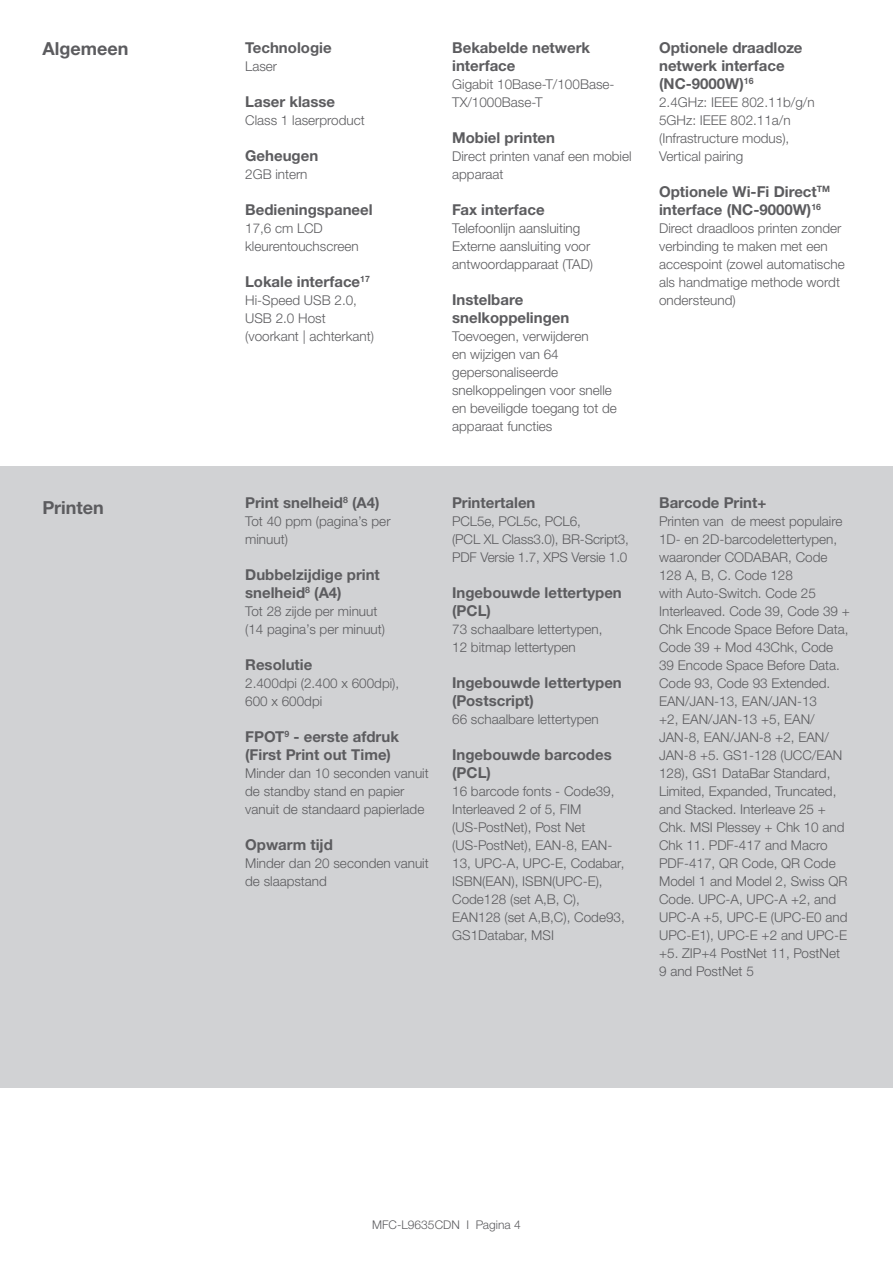
<style>
.page{position:relative;width:893px;height:1263px;background:#fff}
.page>*{position:absolute;margin:0;border:0;box-sizing:border-box;transform-origin:0 0}
.Body{font:700 18px "Helvetica Neue LTW1 G";color:#5c5c5f}
.Body-2{font:700 15px/18px "Helvetica Neue LTW1 G";color:#5c5c5f}
.Body-3{font:300 13.5px/18px "Helvetica Neue LTW1 G";color:#5c5c5f}
.Body-4{font:300 12px "Helvetica Neue LTW1 G";color:#5c5c5f}
</style>
<div class="page">
<div style="left:0;top:466px;width:893px;height:621px;background:#d1d2d4"></div>
<p class="Body" style="left:43px;top:38px;width:87px">Algemeen</p>
<p class="Body-2" style="left:245px;top:39px;width:88px">Technologie</p>
<p class="Body-3" style="left:245px;top:57px;width:34px">Laser</p>
<p class="Body-2" style="left:245px;top:93px;width:91px">Laser klasse</p>
<p class="Body-3" style="left:245px;top:111px;width:121px">Class 1 laserproduct</p>
<p class="Body-2" style="left:245px;top:147px;width:75px">Geheugen</p>
<p class="Body-3" style="left:245px;top:165px;width:64px">2GB intern</p>
<p class="Body-2" style="left:245px;top:201px;width:129px">Bedieningspaneel</p>
<p class="Body-3" style="left:245px;top:219px;width:115px">17,6 cm LCD kleurentouchscreen</p>
<p class="Body-2" style="left:245px;top:273px;width:126px">Lokale interface<sup>17</sup></p>
<p class="Body-3" style="left:245px;top:291px;width:113px">Hi-Speed USB 2.0,</p>
<p class="Body-3" style="left:245px;top:309px;width:82px">USB 2.0 Host</p>
<p class="Body-3" style="left:245px;top:327px;width:130px">(voorkant | achterkant)</p>
<p class="Body-2" style="left:452px;top:39px;width:140px">Bekabelde netwerk interface</p>
<p class="Body-3" style="left:452px;top:75px;width:164px">Gigabit 10Base-T/100Base-<br>TX/1000Base-T</p>
<p class="Body-2" style="left:452px;top:129px;width:104px">Mobiel printen</p>
<p class="Body-3" style="left:452px;top:147px;width:181px">Direct printen vanaf een mobiel apparaat</p>
<p class="Body-2" style="left:452px;top:201px;width:94px">Fax interface</p>
<p class="Body-3" style="left:452px;top:219px;width:143px">Telefoonlijn aansluiting<br>Externe aansluiting voor antwoordapparaat (TAD)</p>
<p class="Body-2" style="left:452px;top:291px;width:119px">Instelbare snelkoppelingen</p>
<p class="Body-3" style="left:452px;top:327px;width:166px">Toevoegen, verwijderen<br>en wijzigen van 64 gepersonaliseerde snelkoppelingen voor snelle en beveiligde toegang tot de apparaat functies</p>
<p class="Body" style="left:43px;top:497px;width:63px">Printen</p>
<p class="Body-2" style="left:245px;top:493px;width:136px">Print snelheid<sup>8</sup> (A4)</p>
<p class="Body-3" style="left:245px;top:512px;width:147px">Tot 40 ppm (pagina’s per minuut)</p>
<p class="Body-2" style="left:245px;top:565px;width:136px">Dubbelzijdige print snelheid<sup>8</sup> (A4)</p>
<p class="Body-3" style="left:245px;top:602px;width:141px">Tot 28 zijde per minuut (14 pagina’s per minuut)</p>
<p class="Body-2" style="left:245px;top:655px;width:69px">Resolutie</p>
<p class="Body-3" style="left:245px;top:674px;width:156px">2.400dpi (2.400 x 600dpi),</p>
<p class="Body-3" style="left:245px;top:692px;width:79px">600 x 600dpi</p>
<p class="Body-2" style="left:245px;top:727px;width:155px">FPOT<sup>9</sup> - eerste afdruk (First Print out Time)</p>
<p class="Body-3" style="left:245px;top:764px;width:185px">Minder dan 10 seconden vanuit de standby stand en papier vanuit de standaard papierlade</p>
<p class="Body-2" style="left:245px;top:835px;width:89px">Opwarm tijd</p>
<p class="Body-3" style="left:245px;top:854px;width:185px">Minder dan 20 seconden vanuit de slaapstand</p>
<p class="Body-2" style="left:452px;top:493px;width:85px">Printertalen</p>
<p class="Body-3" style="left:452px;top:512px;width:178px">PCL5e, PCL5c, PCL6,<br>(PCL XL Class3.0), BR-Script3,<br>PDF Versie 1.7, XPS Versie 1.0</p>
<p class="Body-2" style="left:452px;top:583px;width:171px">Ingebouwde lettertypen (PCL)</p>
<p class="Body-3" style="left:452px;top:620px;width:152px">73 schaalbare lettertypen,<br>12 bitmap lettertypen</p>
<p class="Body-2" style="left:452px;top:673px;width:171px">Ingebouwde lettertypen (Postscript)</p>
<p class="Body-3" style="left:452px;top:710px;width:148px">66 schaalbare lettertypen</p>
<p class="Body-2" style="left:452px;top:745px;width:161px">Ingebouwde barcodes (PCL)</p>
<p class="Body-3" style="left:452px;top:782px;width:174px">16 barcode fonts - Code39,<br>Interleaved 2 of 5, FIM (US-PostNet), Post Net (US-PostNet), EAN-8, EAN-<br>13, UPC-A, UPC-E, Codabar,<br>ISBN(EAN), ISBN(UPC-E),<br>Code128 (set A,B, C),<br>EAN128 (set A,B,C), Code93,<br>GS1Databar, MSI</p>
<p class="Body-2" style="left:659px;top:39px;width:145px">Optionele draadloze netwerk interface</p>
<p class="Body-2" style="left:659px;top:75px;width:96px">(NC-9000W)<sup>16</sup></p>
<p class="Body-3" style="left:659px;top:93px;width:157px">2.4GHz: IEEE 802.11b/g/n</p>
<p class="Body-3" style="left:659px;top:111px;width:133px">5GHz: IEEE 802.11a/n</p>
<p class="Body-3" style="left:659px;top:129px;width:132px">(Infrastructure modus),<br>Vertical pairing</p>
<p class="Body-2" style="left:659px;top:183px;width:173px">Optionele Wi-Fi Direct<sup>TM </sup>interface (NC-9000W)<sup>16</sup></p>
<p class="Body-3" style="left:659px;top:219px;width:187px">Direct draadloos printen zonder verbinding te maken met een accespoint (zowel automatische als handmatige methode wordt ondersteund)</p>
<p class="Body-2" style="left:659px;top:493px;width:109px">Barcode Print+</p>
<p class="Body-3" style="left:659px;top:512px;width:192px">Printen van de meest populaire<br>1D- en 2D-barcodelettertypen, waaronder CODABAR, Code<br>128 A, B, C. Code 128<br>with Auto-Switch. Code 25<br>Interleaved. Code 39, Code 39 +<br>Chk Encode Space Before Data,<br>Code 39 + Mod 43Chk, Code<br>39 Encode Space Before Data.<br>Code 93, Code 93 Extended.<br>EAN/JAN-13, EAN/JAN-13<br>+2, EAN/JAN-13 +5, EAN/<br>JAN-8, EAN/JAN-8 +2, EAN/<br>JAN-8 +5. GS1-128 (UCC/EAN<br>128), GS1 DataBar Standard,<br>Limited, Expanded, Truncated, and Stacked. Interleave 25 +<br>Chk. MSI Plessey + Chk 10 and<br>Chk 11. PDF-417 and Macro<br>PDF-417, QR Code, QR Code<br>Model 1 and Model 2, Swiss QR<br>Code. UPC-A, UPC-A +2, and<br>UPC-A +5, UPC-E (UPC-E0 and<br>UPC-E1), UPC-E +2 and UPC-E +5. ZIP+4 PostNet 11, PostNet<br>9 and PostNet 5</p>
<p class="Body-4" style="left:372px;top:1217px;width:150px">MFC-L9635CDN I Pagina 4</p>
</div>
